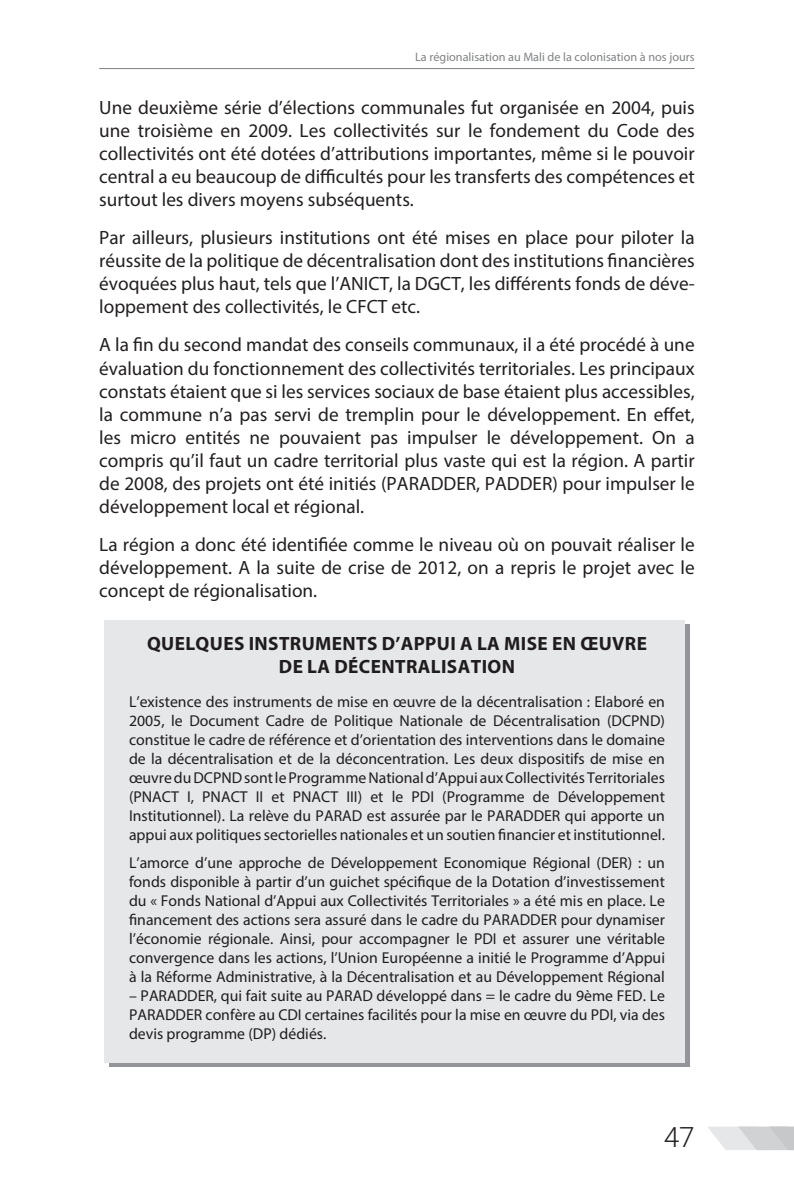
<style>
.page{position:relative;width:794px;height:1191px;background:#fff}
.page>*{position:absolute;margin:0;border:0;box-sizing:border-box;transform-origin:0 0}
.t1{font:300 28px "Roboto";color:#231f20}
.t2{font:19.25px/23.1px "Myriad Pro";color:#231f20;text-align:justify}
.t3{font:700 19.25px/23.1px "Myriad Pro";letter-spacing:.02em;color:#231f20;text-align:center}
.t4{font:15.75px/18.9px "Myriad Pro";color:#231f20;text-align:justify}
.t5{font:12.25px "Myriad Pro";color:#808285}
</style>
<div class="page">
<div style="left:104px;top:620px;width:581px;height:442px;background:#e6e7e9"></div>
<svg style="left:708px;top:1126px;width:86px;height:24px;background:#dbdcde"></svg>
<hr style="left:99px;top:68px;width:595px;height:1px;background:#808285">
<p class="t5" style="left:415px;top:49px;width:281px">La régionalisation au Mali de la colonisation à nos jours</p>
<p class="t2" style="left:99px;top:95px;width:597px">Une deuxième série d’élections communales fut organisée en 2004, puis une troisième en 2009. Les collectivités sur le fondement du Code des collectivités ont été dotées d’attributions importantes, même si le pouvoir central a eu beaucoup de difficultés pour les transferts des compétences et surtout les divers moyens subséquents.</p>
<p class="t2" style="left:99px;top:226px;width:597px">Par ailleurs, plusieurs institutions ont été mises en place pour piloter la réussite de la politique de décentralisation dont des institutions financières évoquées plus haut, tels que l’ANICT, la DGCT, les différents fonds de déve&shy;loppement des collectivités, le CFCT etc.</p>
<p class="t2" style="left:99px;top:333px;width:597px">A la fin du second mandat des conseils communaux, il a été procédé à une évaluation du fonctionnement des collectivités territoriales. Les principaux constats étaient que si les services sociaux de base étaient plus accessibles, la commune n’a pas servi de tremplin pour le développement. En effet, les micro entités ne pouvaient pas impulser le développement. On a compris qu’il faut un cadre territorial plus vaste qui est la région. A partir de 2008, des projets ont été initiés (PARADDER, PADDER) pour impulser le développement local et régional.</p>
<p class="t2" style="left:99px;top:533px;width:597px">La région a donc été identifiée comme le niveau où on pouvait réaliser le développement. A la suite de crise de 2012, on a repris le projet avec le concept de régionalisation.</p>
<p class="t3" style="left:147px;top:631px;width:501px">QUELQUES INSTRUMENTS D’APPUI A LA MISE EN ŒUVRE<br>DE LA DÉCENTRALISATION</p>
<p class="t4" style="left:129px;top:692px;width:537px">L’existence des instruments de mise en œuvre de la décentralisation : Elaboré en 2005, le Document Cadre de Politique Nationale de Décentralisation (DCPND) constitue le cadre de référence et d’orientation des interventions dans le domaine de la décentralisation et de la déconcentration. Les deux dispositifs de mise en œuvre du DCPND sont le Programme National d’Appui aux Collectivités Territoriales (PNACT I, PNACT II et PNACT III) et le PDI (Programme de Développement Institutionnel). La relève du PARAD est assurée par le PARADDER qui apporte un appui aux politiques sectorielles nationales et un soutien financier et institutionnel.</p>
<p class="t4" style="left:129px;top:853px;width:537px">L’amorce d’une approche de Développement Economique Régional (DER) : un fonds disponible à partir d’un guichet spécifique de la Dotation d’investissement du « Fonds National d’Appui aux Collectivités Territoriales » a été mis en place. Le financement des actions sera assuré dans le cadre du PARADDER pour dynamiser l’économie régionale. Ainsi, pour accompagner le PDI et assurer une véritable convergence dans les actions, l’Union Européenne a initié le Programme d’Appui à la Réforme Administrative, à la Décentralisation et au Développement Régional</p>
<p class="t4" style="left:129px;top:985px;width:537px">– PARADDER, qui fait suite au PARAD développé dans = le cadre du 9ème FED. Le PARADDER confère au CDI certaines facilités pour la mise en œuvre du PDI, via des devis programme (DP) dédiés.</p>
<h1 class="t1" style="left:663px;top:1117px;width:33px">47</h1>
</div>
